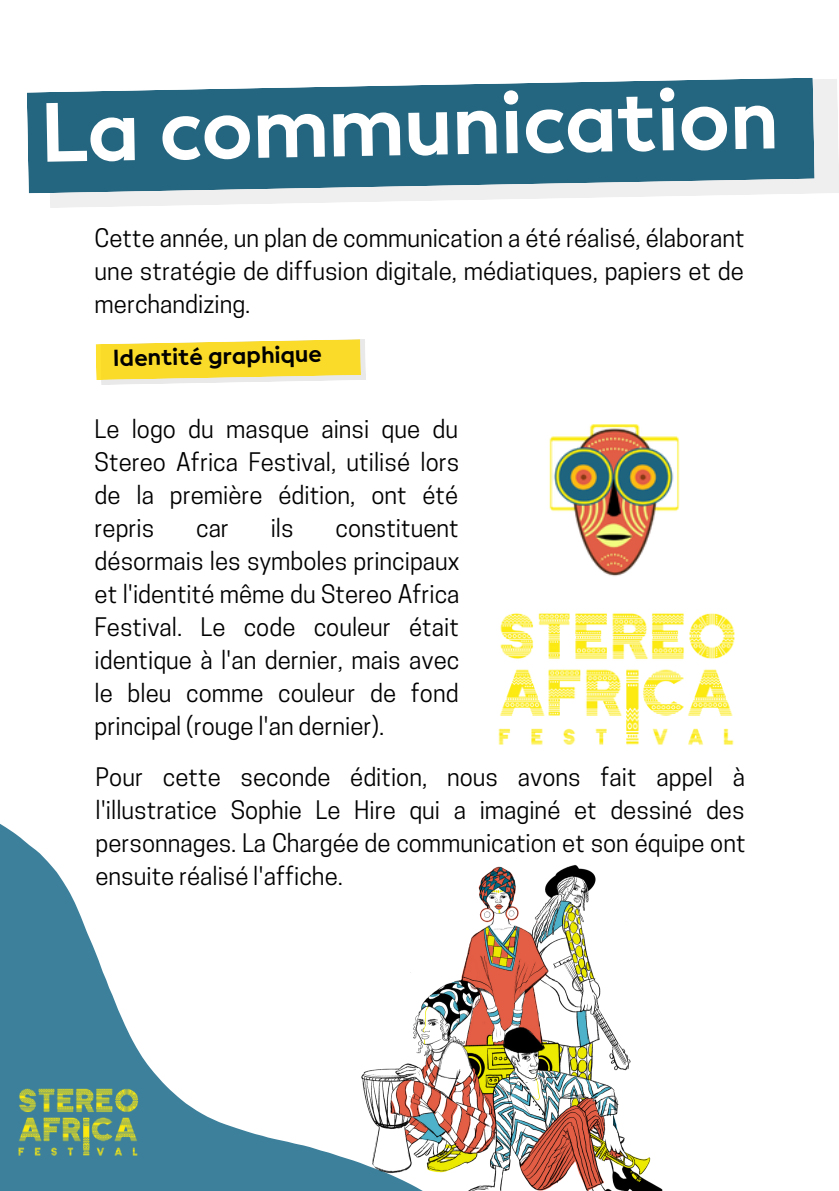
<style>
.page{position:relative;width:839px;height:1191px;background:#fff}
.page>*{position:absolute;margin:0;border:0;box-sizing:border-box;transform-origin:0 0}
.t1{font:700 83.4px "Facundo";color:#fff}
.t2{font:24px/33px "Cooper Hewitt";color:#000;text-align:justify}
.t3{font:700 23px "Facundo";color:#000}
</style>
<div class="page">
<svg style="left:50px;top:79px;width:788px;height:129px;fill:#f0efef"></svg>
<svg style="left:27px;top:78px;width:787px;height:115px;fill:#24657f"></svg>
<svg style="left:0;top:824px;width:354px;height:367px"></svg>
<img style="left:0;top:1040px;width:235px;height:151px">
<svg style="left:96px;top:339px;width:270px;height:46px"></svg>
<img style="left:354px;top:865px;width:309px;height:326px">
<img style="left:327px;top:613px;width:408px;height:216px">
<img style="left:549px;top:424px;width:131px;height:152px">
<p class="t1" style="left:39px;top:78px;width:740px;rotate:-1deg">La communication</p>
<p class="t2" style="left:95px;top:224px;width:651px">Cette année, un plan de communication a été réalisé, élaborant une stratégie de diffusion digitale, médiatiques, papiers et de merchandizing.</p>
<p class="t3" style="left:112px;top:343px;width:211px;rotate:-1deg">Identité graphique</p>
<p class="t2" style="left:95px;top:416px;width:366px">Le logo du masque ainsi que du Stereo Africa Festival, utilisé lors de la première édition, ont été repris</p>
<p class="t2" style="left:196px;top:515px;width:34px">car</p>
<p class="t2" style="left:271px;top:515px;width:24px">ils</p>
<p class="t2" style="left:95px;top:515px;width:366px;text-indent:241px">constituent désormais les symboles principaux et l'identité même du Stereo Africa Festival. Le code couleur était identique à l'an dernier, mais avec le bleu comme couleur de fond principal (rouge l'an dernier).</p>
<p class="t2" style="left:96px;top:763px;width:651px">Pour cette seconde édition, nous avons fait appel à l'illustratice Sophie Le Hire qui a imaginé et dessiné des personnages. La Chargée de communication et son équipe ont ensuite réalisé l'affiche.</p>
</div>
